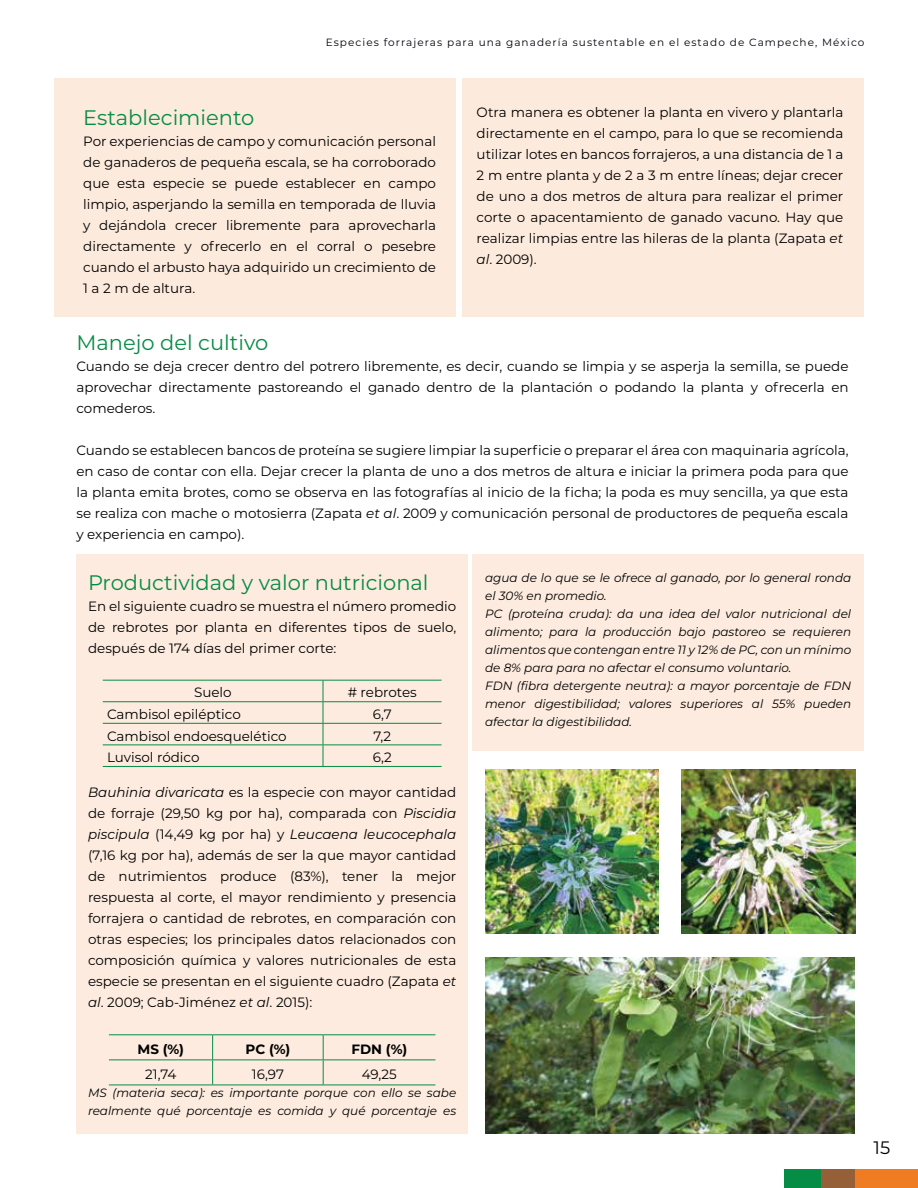
<style>
.page{position:relative;width:918px;height:1188px;background:#fff}
.page>*{position:absolute;margin:0;border:0;box-sizing:border-box;transform-origin:0 0}
.t1{font:21px "Montserrat";color:#058d45}
.t2{font:18px "Montserrat";color:#000}
.t3{font:13.5px/21px "Montserrat";color:#000;text-align:justify}
.t4{font:100 13.5px "Montserrat";color:#000}
.t5{font:700 13.5px "Montserrat";color:#000}
.t6{font:italic 100 12px/18px "Montserrat";color:#000}
.t7{font:10.5px "Montserrat";letter-spacing:.1em;color:#00020a}
.s1{font-style:italic}
</style>
<div class="page">
<div style="left:784px;top:1169px;width:134px;height:19px;background:#058d45"></div>
<div style="left:821px;top:1169px;width:97px;height:19px;background:#956037"></div>
<div style="left:855px;top:1169px;width:63px;height:19px;background:#ef7b22"></div>
<div style="left:472px;top:555px;width:392px;height:196px;background:#fcebde"></div>
<div style="left:54px;top:79px;width:402px;height:238px;background:#fceadc"></div>
<div style="left:462px;top:79px;width:402px;height:238px;background:#fceadc"></div>
<img style="left:485px;top:958px;width:369px;height:176px">
<img style="left:485px;top:770px;width:173px;height:164px">
<img style="left:682px;top:770px;width:173px;height:164px">
<div style="left:76px;top:555px;width:392px;height:579px;background:#fcebde"></div>
<hr style="left:103px;top:680px;width:220px;height:1px;background:#058d45">
<hr style="left:323px;top:680px;width:119px;height:1px;background:#058d45">
<svg style="left:323px;top:681px;width:1px;height:85px"></svg>
<hr style="left:103px;top:701px;width:220px;height:1px;background:#058d45">
<hr style="left:323px;top:701px;width:119px;height:1px;background:#058d45">
<hr style="left:103px;top:723px;width:220px;height:1px;background:#058d45">
<hr style="left:323px;top:723px;width:119px;height:1px;background:#058d45">
<hr style="left:103px;top:745px;width:220px;height:1px;background:#058d45">
<hr style="left:323px;top:745px;width:119px;height:1px;background:#058d45">
<hr style="left:103px;top:766px;width:220px;height:1px;background:#058d45">
<hr style="left:323px;top:766px;width:119px;height:1px;background:#058d45">
<hr style="left:109px;top:1034px;width:104px;height:1px;background:#058d45">
<hr style="left:213px;top:1034px;width:110px;height:1px;background:#058d45">
<hr style="left:323px;top:1034px;width:112px;height:1px;background:#058d45">
<hr style="left:109px;top:1059px;width:104px;height:1px;background:#058d45">
<hr style="left:109px;top:1085px;width:104px;height:1px;background:#058d45">
<hr style="left:213px;top:1059px;width:110px;height:1px;background:#058d45">
<svg style="left:212px;top:1035px;width:1px;height:50px"></svg>
<hr style="left:213px;top:1085px;width:110px;height:1px;background:#058d45">
<hr style="left:323px;top:1059px;width:112px;height:1px;background:#058d45">
<svg style="left:323px;top:1035px;width:1px;height:50px"></svg>
<hr style="left:323px;top:1085px;width:112px;height:1px;background:#058d45">
<p class="t7" style="left:326px;top:35px;width:540px">Especies forrajeras para una ganadería sustentable en el estado de Campeche, México</p>
<h1 class="t1" style="left:83px;top:103px;width:173px">Establecimiento</h1>
<p class="t3" style="left:83px;top:130px;width:354px">Por experiencias de campo y comunicación personal de ganaderos de pequeña escala, se ha corroborado que esta especie se puede establecer en campo limpio, asperjando la semilla en temporada de lluvia y dejándola crecer libremente para aprovecharla directamente y ofrecerlo en el corral o pesebre cuando el arbusto haya adquirido un crecimiento de 1 a 2 m de altura.</p>
<p class="t3" style="left:477px;top:101px;width:368px">Otra manera es obtener la planta en vivero y plantarla directamente en el campo, para lo que se recomienda utilizar lotes en bancos forrajeros, a una distancia de 1 a 2 m entre planta y de 2 a 3 m entre líneas; dejar crecer de uno a dos metros de altura para realizar el primer corte o apacentamiento de ganado vacuno. Hay que realizar limpias entre las hileras de la planta (Zapata <span class="s1">et al</span>. 2009).</p>
<h1 class="t1" style="left:76px;top:328px;width:193px">Manejo del cultivo</h1>
<p class="t3" style="left:76px;top:355px;width:774px">Cuando se deja crecer dentro del potrero libremente, es decir, cuando se limpia y se asperja la semilla, se puede aprovechar directamente pastoreando el ganado dentro de la plantación o podando la planta y ofrecerla en comederos.</p>
<p class="t3" style="left:76px;top:439px;width:774px">Cuando se establecen bancos de proteína se sugiere limpiar la superficie o preparar el área con maquinaria agrícola, en caso de contar con ella. Dejar crecer la planta de uno a dos metros de altura e iniciar la primera poda para que la planta emita brotes, como se observa en las fotografías al inicio de la ficha; la poda es muy sencilla, ya que esta se realiza con mache o motosierra (Zapata <span class="s1">et al</span>. 2009 y comunicación personal de productores de pequeña escala y experiencia en campo).</p>
<h1 class="t1" style="left:88px;top:568px;width:342px">Productividad y valor nutricional</h1>
<p class="t3" style="left:88px;top:595px;width:370px">En el siguiente cuadro se muestra el número promedio de rebrotes por planta en diferentes tipos de suelo, después de 174 días del primer corte:</p>
<p class="t4" style="left:194px;top:684px;width:39px">Suelo</p>
<p class="t4" style="left:348px;top:684px;width:71px"># rebrotes</p>
<p class="t4" style="left:107px;top:705px;width:135px">Cambisol epiléptico</p>
<p class="t4" style="left:373px;top:705px;width:21px">6,7</p>
<p class="t4" style="left:107px;top:727px;width:181px">Cambisol endoesquelético</p>
<p class="t4" style="left:373px;top:727px;width:19px">7,2</p>
<p class="t4" style="left:107px;top:748px;width:94px">Luvisol ródico</p>
<p class="t4" style="left:373px;top:748px;width:21px">6,2</p>
<p class="t3" style="left:88px;top:781px;width:370px"><span class="s1">Bauhinia divaricata</span> es la especie con mayor cantidad de forraje (29,50 kg por ha), comparada con <span class="s1">Piscidia piscipula</span> (14,49 kg por ha) y <span class="s1">Leucaena leucocephala </span>(7,16 kg por ha), además de ser la que mayor cantidad de nutrimientos produce (83%), tener la mejor respuesta al corte, el mayor rendimiento y presencia forrajera o cantidad de rebrotes, en comparación con otras especies; los principales datos relacionados con composición química y valores nutricionales de esta especie se presentan en el siguiente cuadro (Zapata <span class="s1">et al</span>. 2009; Cab-Jiménez <span class="s1">et al</span>. 2015):</p>
<p class="t5" style="left:138px;top:1039px;width:48px">MS (%)</p>
<p class="t5" style="left:246px;top:1039px;width:46px">PC (%)</p>
<p class="t5" style="left:351px;top:1039px;width:57px">FDN (%)</p>
<p class="t3" style="left:145px;top:1063px;width:33px">21,74</p>
<p class="t3" style="left:252px;top:1063px;width:34px">16,97</p>
<p class="t3" style="left:362px;top:1063px;width:37px">49,25</p>
<p class="t6" style="left:88px;top:1084px;width:370px">MS (materia seca): es importante porque con ello se sabe realmente qué porcentaje es comida y qué porcentaje es</p>
<p class="t6" style="left:485px;top:569px;width:368px">agua de lo que se le ofrece al ganado, por lo general ronda el 30% en promedio.<br>PC (proteína cruda): da una idea del valor nutricional del alimento; para la producción bajo pastoreo se requieren alimentos que contengan entre 11 y 12% de PC, con un mínimo de 8% para para no afectar el consumo voluntario.<br>FDN (fibra detergente neutra): a mayor porcentaje de FDN menor digestibilidad; valores superiores al 55% pueden afectar la digestibilidad.</p>
<h2 class="t2" style="left:874px;top:1136px;width:18px">15</h2>
</div>
